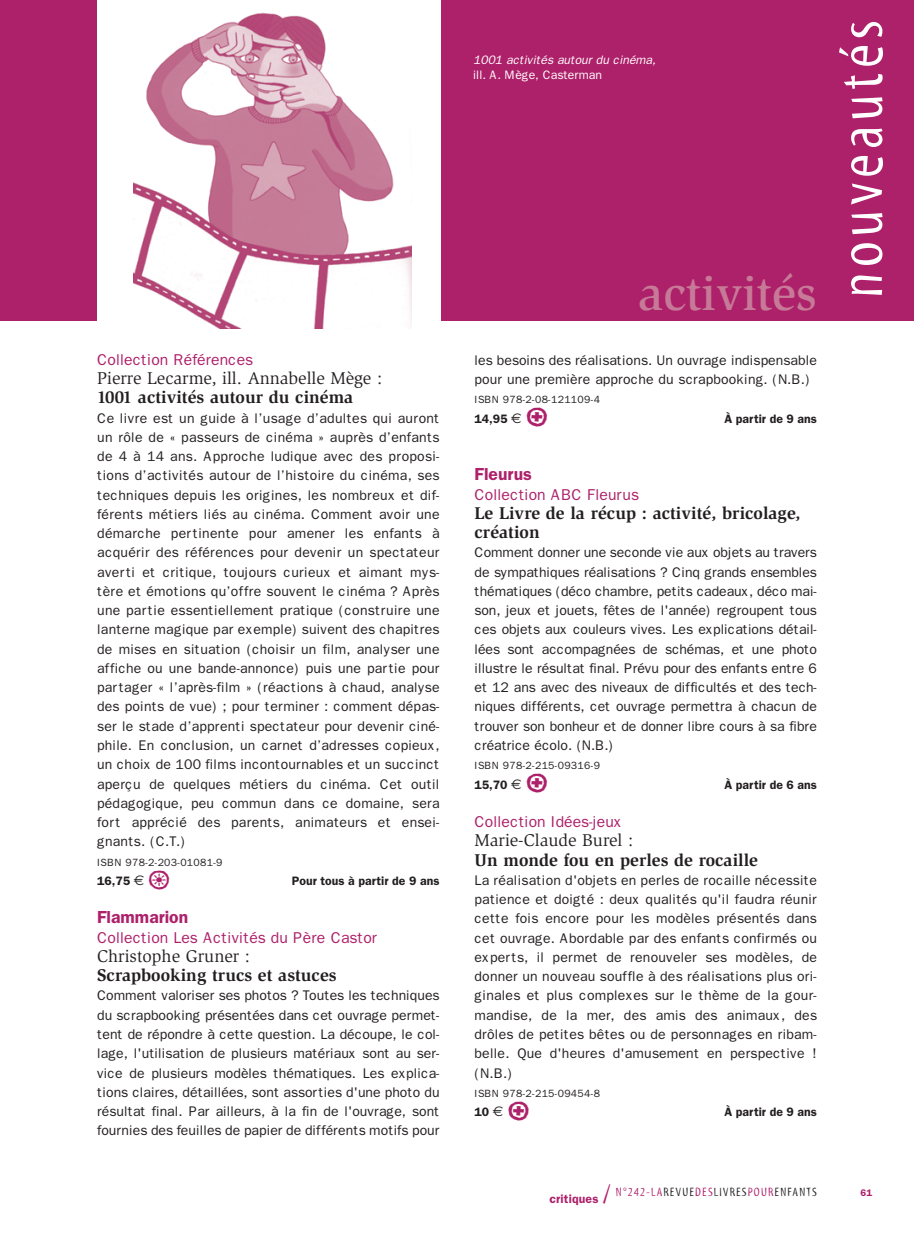
<style>
.page{position:relative;width:914px;height:1237px;background:#fff}
.page>*{position:absolute;margin:0;border:0;box-sizing:border-box;transform-origin:0 0}
.t1{font:63px "Myriad Tilt";letter-spacing:.08em;color:#fff}
.t2{font:500 49px "Slimbach";color:#c77a97}
.t3{font:35px "Ale Signs White LL";color:#ad206a}
.t4{font:700 17.5px/19.2px "Slimbach";color:#231f20}
.t5{font:17.5px "Slimbach";color:#231f20}
.t6{font:600 17.5px "Franklin Gothic";color:#ad206a}
.t7{font:15.75px "Franklin Gothic";color:#ad206a}
.t8{font:14px/19.2px "Franklin Gothic";letter-spacing:.005em;color:#231f20;text-align:justify}
.t9{font:600 12.25px "Franklin Gothic";color:#231f20}
.t10{font:12.25px "Myriad Tilt";letter-spacing:.1em;color:#231f20}
.t11{font:italic 12.25px "Franklin Gothic";color:#fff}
.t12{font:12.25px "Franklin Gothic";letter-spacing:-.005em;color:#fff}
.t13{font:10.5px "Franklin Gothic";letter-spacing:.03em;color:#231f20}
.t14{font:600 9.62px "Franklin Gothic";color:#ad206a}
.s1{font-family:"Euro Sans";font-weight:400;font-size:14px}
.s2{font-family:"Franklin Gothic";font-weight:600;color:#ad206a}
.s3{font-size:26.25px;color:#ad206a}
.s4{color:#ad206a}
</style>
<div class="page">
<div style="left:0;top:0;width:914px;height:320px;background:#ad206a"></div>
<div style="left:97px;top:0;width:344px;height:329px;background:#fff"></div>
<img style="left:133px;top:12px;width:278px;height:316px">
<p class="t7" style="left:97px;top:354px;width:157px">Collection Références</p>
<p class="t5" style="left:97px;top:371px;width:286px">Pierre Lecarme, ill. Annabelle Mège :</p>
<p class="t4" style="left:97px;top:389px;width:258px">1001 activités autour du cinéma</p>
<p class="t8" style="left:97px;top:409px;width:344px">Ce livre est un guide à l’usage d’adultes qui auront un rôle de « passeurs de cinéma » auprès d’enfants de 4 à 14 ans. Approche ludique avec des proposi&shy;tions d’activités autour de l’histoire du cinéma, ses techniques depuis les origines, les nombreux et dif&shy;férents métiers liés au cinéma. Comment avoir une démarche pertinente pour amener les enfants à acquérir des références pour devenir un spectateur averti et critique, toujours curieux et aimant mys&shy;tère et émotions qu’offre souvent le cinéma ? Après une partie essentiellement pratique (construire une lanterne magique par exemple) suivent des chapitres de mises en situation (choisir un film, analyser une affiche ou une bande-annonce) puis une partie pour partager « l’après-film » (réactions à chaud, analyse des points de vue) ; pour terminer : comment dépas&shy;ser le stade d’apprenti spectateur pour devenir ciné&shy;phile. En conclusion, un carnet d’adresses copieux, un choix de 100 films incontournables et un succinct aperçu de quelques métiers du cinéma. Cet outil pédagogique, peu commun dans ce domaine, sera fort apprécié des parents, animateurs et ensei&shy;gnants. (C.T.)</p>
<p class="t13" style="left:97px;top:858px;width:127px">ISBN 978-2-203-01081-9</p>
<p class="t9" style="left:97px;top:876px;width:49px">16,75 <span class="s1">€</span></p>
<h3 class="t3" style="left:148px;top:856px;width:24px">o</h3>
<p class="t9" style="left:292px;top:876px;width:149px">Pour tous à partir de 9 ans</p>
<p class="t6" style="left:97px;top:911px;width:92px">Flammarion</p>
<p class="t7" style="left:97px;top:931px;width:281px">Collection Les Activités du Père Castor</p>
<p class="t5" style="left:97px;top:949px;width:154px">Christophe Gruner :</p>
<p class="t4" style="left:97px;top:966px;width:241px">Scrapbooking trucs et astuces</p>
<p class="t8" style="left:97px;top:986px;width:344px">Comment valoriser ses photos ? Toutes les techniques du scrapbooking présentées dans cet ouvrage permet&shy;tent de répondre à cette question. La découpe, le col&shy;lage, l'utilisation de plusieurs matériaux sont au ser&shy;vice de plusieurs modèles thématiques. Les explica&shy;tions claires, détaillées, sont assorties d'une photo du résultat final. Par ailleurs, à la fin de l'ouvrage, sont fournies des feuilles de papier de différents motifs pour</p>
<p class="t11" style="left:473px;top:56px;width:186px">1001 activités autour du cinéma,</p>
<p class="t12" style="left:473px;top:71px;width:130px">ill. A. Mège, Casterman</p>
<h2 class="t2" style="left:639px;top:274px;width:179px">activités</h2>
<p class="t8" style="left:474px;top:351px;width:344px">les besoins des réalisations. Un ouvrage indispensable pour une première approche du scrapbooking. (N.B.)</p>
<p class="t13" style="left:474px;top:396px;width:127px">ISBN 978-2-08-121109-4</p>
<p class="t9" style="left:474px;top:414px;width:49px">14,95 <span class="s1">€</span></p>
<h3 class="t3" style="left:525px;top:394px;width:24px">U</h3>
<p class="t9" style="left:724px;top:414px;width:94px">À partir de 9 ans</p>
<p class="t6" style="left:474px;top:468px;width:59px">Fleurus</p>
<p class="t7" style="left:474px;top:488px;width:166px">Collection ABC Fleurus</p>
<p class="t4" style="left:474px;top:504px;width:327px">Le Livre de la récup : activité, bricolage, création</p>
<p class="t8" style="left:474px;top:544px;width:344px">Comment donner une seconde vie aux objets au travers de sympathiques réalisations ? Cinq grands ensembles thématiques (déco chambre, petits cadeaux, déco mai&shy;son, jeux et jouets, fêtes de l'année) regroupent tous ces objets aux couleurs vives. Les explications détail&shy;lées sont accompagnées de schémas, et une photo illustre le résultat final. Prévu pour des enfants entre 6 et 12 ans avec des niveaux de difficultés et des tech&shy;niques différents, cet ouvrage permettra à chacun de trouver son bonheur et de donner libre cours à sa fibre créatrice écolo. (N.B.)</p>
<p class="t13" style="left:474px;top:761px;width:127px">ISBN 978-2-215-09316-9</p>
<p class="t9" style="left:474px;top:780px;width:49px">15,70 <span class="s1">€</span></p>
<h3 class="t3" style="left:525px;top:760px;width:24px">U</h3>
<p class="t9" style="left:724px;top:780px;width:94px">À partir de 6 ans</p>
<p class="t7" style="left:474px;top:816px;width:149px">Collection Idées-jeux</p>
<p class="t5" style="left:474px;top:833px;width:160px">Marie-Claude Burel :</p>
<p class="t4" style="left:474px;top:851px;width:285px">Un monde fou en perles de rocaille</p>
<p class="t8" style="left:474px;top:871px;width:344px">La réalisation d'objets en perles de rocaille nécessite patience et doigté : deux qualités qu'il faudra réunir cette fois encore pour les modèles présentés dans cet ouvrage. Abordable par des enfants confirmés ou experts, il permet de renouveler ses modèles, de donner un nouveau souffle à des réalisations plus ori&shy;ginales et plus complexes sur le thème de la gour&shy;mandise, de la mer, des amis des animaux, des drôles de petites bêtes ou de personnages en ribam&shy;belle. Que d'heures d'amusement en perspective ! (N.B.)</p>
<p class="t13" style="left:474px;top:1089px;width:127px">ISBN 978-2-215-09454-8</p>
<p class="t9" style="left:474px;top:1107px;width:30px">10 <span class="s1">€</span></p>
<h3 class="t3" style="left:507px;top:1087px;width:24px">U</h3>
<p class="t9" style="left:724px;top:1107px;width:94px">À partir de 9 ans</p>
<h1 class="t1" style="left:838px;top:298px;width:280px;rotate:-90deg">nouveautés</h1>
<p class="t10" style="left:549px;top:1187px;width:269px"><span class="s2">critiques</span> <span class="s3">/</span> <span class="s4">N°242-LA</span>REVUE<span class="s4">DES</span>LIVRES<span class="s4">POUR</span>ENFANTS</p>
<p class="t14" style="left:860px;top:1188px;width:13px">61</p>
</div>
